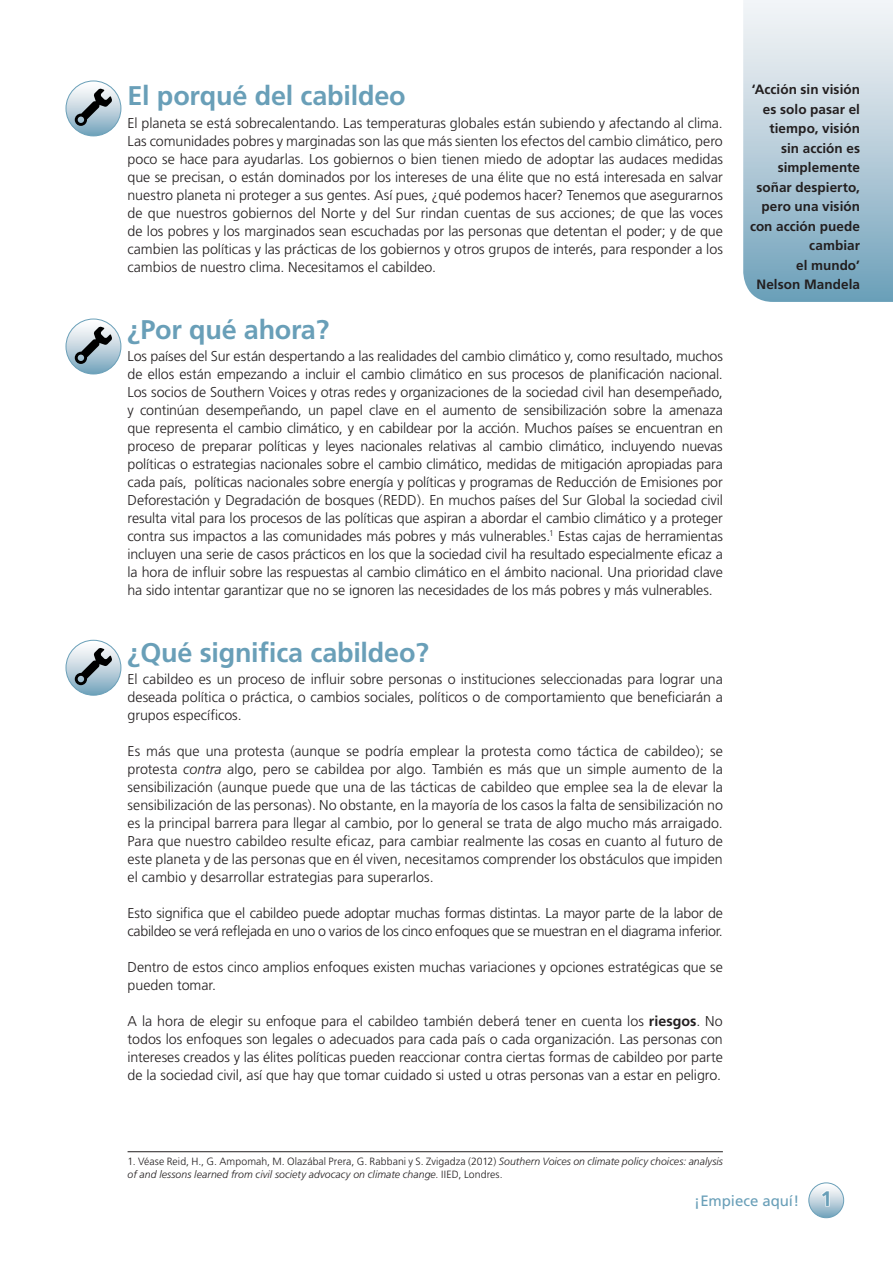
<style>
.page{position:relative;width:893px;height:1263px;background:#fff}
.page>*{position:absolute;margin:0;border:0;box-sizing:border-box;transform-origin:0 0}
.t1{font:700 27px "Frutiger";letter-spacing:-.01em;color:#699fb8}
.t2{font:15px "Frutiger";letter-spacing:-.005em;color:#699fb8}
.t3{font:300 14.25px/18px "Frutiger";letter-spacing:-.01em;color:#231f20;text-align:justify}
.t4{font:700 13.5px/19.5px "Frutiger";letter-spacing:.005em;color:#231f20;text-align:right}
.t5{font:italic 300 10.5px/13.5px "Frutiger";letter-spacing:.005em;color:#231f20}
.s1{font-style:italic}
.s2{font-weight:700}
.s3{font-style:normal}
.s4{font-weight:700;font-size:21px}
</style>
<div class="page">
<svg style="left:809px;top:1183px;width:35px;height:35px"></svg>
<div style="left:809px;top:1183px;width:35px;height:35px;border:1px solid #699fb8;border-radius:50%"></div>
<svg style="left:820px;top:1189px;width:10px;height:18px"></svg>
<svg style="left:66px;top:81px;width:55px;height:55px"></svg>
<div style="left:66px;top:81px;width:55px;height:55px;border:1px solid #699fb8;border-radius:50%"></div>
<svg style="left:75px;top:89px;width:37px;height:37px"></svg>
<hr style="left:128px;top:1151px;width:595px;height:1px;background:#231f20">
<svg style="left:66px;top:319px;width:55px;height:55px"></svg>
<div style="left:66px;top:319px;width:55px;height:55px;border:1px solid #699fb8;border-radius:50%"></div>
<svg style="left:75px;top:327px;width:37px;height:37px"></svg>
<svg style="left:66px;top:640px;width:55px;height:55px"></svg>
<div style="left:66px;top:640px;width:55px;height:55px;border:1px solid #699fb8;border-radius:50%"></div>
<svg style="left:75px;top:648px;width:37px;height:37px"></svg>
<svg style="left:743px;top:0;width:150px;height:302px;background:#b5cdd9"></svg>
<h1 class="t1" style="left:128px;top:80px;width:280px">El porqué del cabildeo</h1>
<p class="t3" style="left:128px;top:114px;width:597px">El planeta se está sobrecalentando. Las temperaturas globales están subiendo y afectando al clima.<br>Las comunidades pobres y marginadas son las que más sienten los efectos del cambio climático, pero poco se hace para ayudarlas. Los gobiernos o bien tienen miedo de adoptar las audaces medidas que se precisan, o están dominados por los intereses de una élite que no está interesada en salvar nuestro planeta ni proteger a sus gentes. Así pues, ¿qué podemos hacer? Tenemos que asegurarnos de que nuestros gobiernos del Norte y del Sur rindan cuentas de sus acciones; de que las voces de los pobres y los marginados sean escuchadas por las personas que detentan el poder; y de que cambien las políticas y las prácticas de los gobiernos y otros grupos de interés, para responder a los cambios de nuestro clima. Necesitamos el cabildeo.</p>
<h1 class="t1" style="left:128px;top:313px;width:203px">¿Por qué ahora?</h1>
<p class="t3" style="left:128px;top:347px;width:597px">Los países del Sur están despertando a las realidades del cambio climático y, como resultado, muchos de ellos están empezando a incluir el cambio climático en sus procesos de planificación nacional.<br>Los socios de Southern Voices y otras redes y organizaciones de la sociedad civil han desempeñado, y continúan desempeñando, un papel clave en el aumento de sensibilización sobre la amenaza que representa el cambio climático, y en cabildear por la acción. Muchos países se encuentran en proceso de preparar políticas y leyes nacionales relativas al cambio climático, incluyendo nuevas políticas o estrategias nacionales sobre el cambio climático, medidas de mitigación apropiadas para cada país, políticas nacionales sobre energía y políticas y programas de Reducción de Emisiones por Deforestación y Degradación de bosques (REDD). En muchos países del Sur Global la sociedad civil resulta vital para los procesos de las políticas que aspiran a abordar el cambio climático y a proteger contra sus impactos a las comunidades más pobres y más vulnerables.<sup>1</sup> Estas cajas de herramientas incluyen una serie de casos prácticos en los que la sociedad civil ha resultado especialmente eficaz a la hora de influir sobre las respuestas al cambio climático en el ámbito nacional. Una prioridad clave ha sido intentar garantizar que no se ignoren las necesidades de los más pobres y más vulnerables.</p>
<h1 class="t1" style="left:128px;top:636px;width:303px">¿Qué significa cabildeo?</h1>
<p class="t3" style="left:128px;top:670px;width:597px">El cabildeo es un proceso de influir sobre personas o instituciones seleccionadas para lograr una deseada política o práctica, o cambios sociales, políticos o de comportamiento que beneficiarán a grupos específicos.</p>
<p class="t3" style="left:128px;top:742px;width:597px">Es más que una protesta (aunque se podría emplear la protesta como táctica de cabildeo); se protesta <span class="s1">contra</span> algo, pero se cabildea por algo. También es más que un simple aumento de la sensibilización (aunque puede que una de las tácticas de cabildeo que emplee sea la de elevar la sensibilización de las personas). No obstante, en la mayoría de los casos la falta de sensibilización no es la principal barrera para llegar al cambio, por lo general se trata de algo mucho más arraigado.<br>Para que nuestro cabildeo resulte eficaz, para cambiar realmente las cosas en cuanto al futuro de este planeta y de las personas que en él viven, necesitamos comprender los obstáculos que impiden el cambio y desarrollar estrategias para superarlos.</p>
<p class="t3" style="left:128px;top:904px;width:597px">Esto significa que el cabildeo puede adoptar muchas formas distintas. La mayor parte de la labor de cabildeo se verá reflejada en uno o varios de los cinco enfoques que se muestran en el diagrama inferior.</p>
<p class="t3" style="left:128px;top:958px;width:597px">Dentro de estos cinco amplios enfoques existen muchas variaciones y opciones estratégicas que se pueden tomar.</p>
<p class="t3" style="left:128px;top:1012px;width:597px">A la hora de elegir su enfoque para el cabildeo también deberá tener en cuenta los <span class="s2">riesgos</span>. No todos los enfoques son legales o adecuados para cada país o cada organización. Las personas con intereses creados y las élites políticas pueden reaccionar contra ciertas formas de cabildeo por parte de la sociedad civil, así que hay que tomar cuidado si usted u otras personas van a estar en peligro.</p>
<p class="t4" style="left:750px;top:80px;width:112px">‘Acción sin visión es solo pasar el tiempo, visión sin acción es simplemente soñar despierto, pero una visión con acción puede cambiar<br>el mundo’<br>Nelson Mandela</p>
<p class="t5" style="left:128px;top:1154px;width:597px"><span class="s3">1. Véase Reid, H., G. Ampomah, M. Olazábal Prera, G. Rabbani y S. Zvigadza (2012)</span> Southern Voices on climate policy choices: analysis of and lessons learned from civil society advocacy on climate change<span class="s3">. IIED, Londres.</span></p>
<p class="t2" style="left:694px;top:1192px;width:139px">¡Empiece aquí! <span class="s4">1</span></p>
</div>
